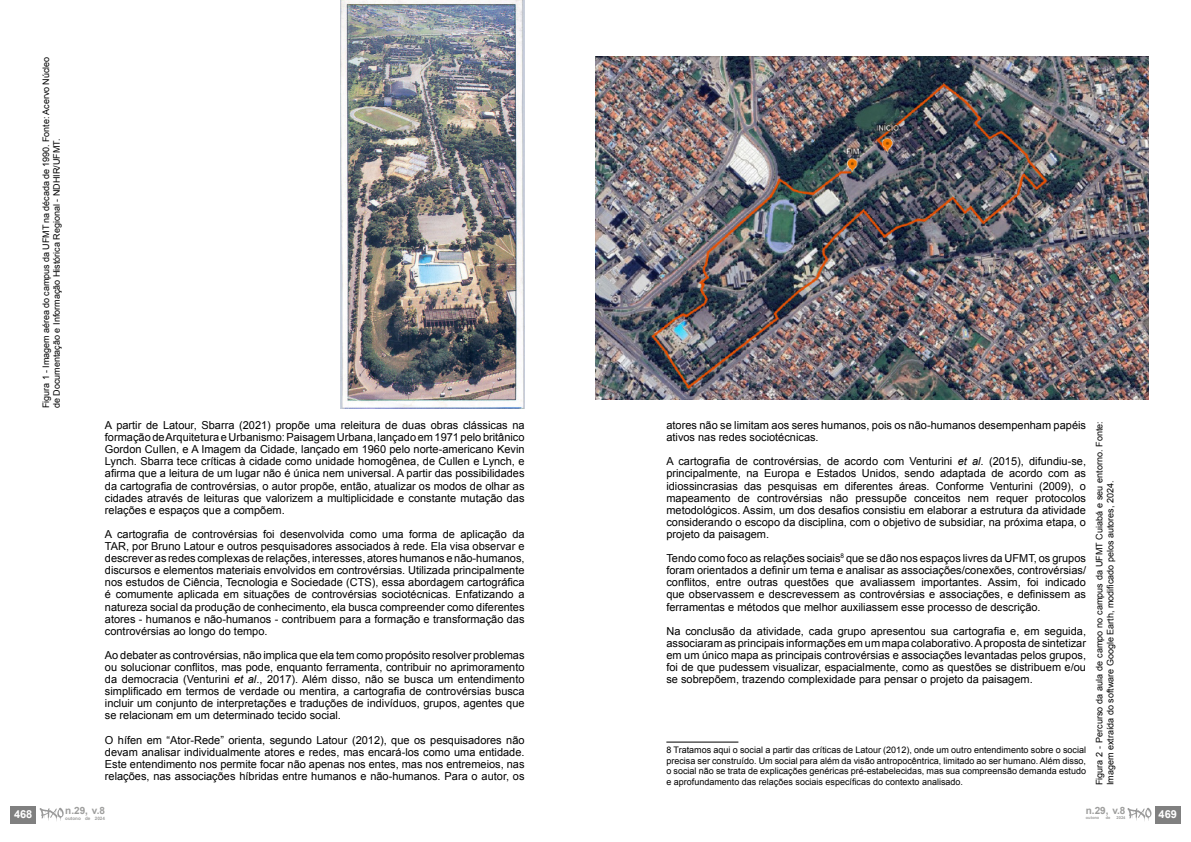
<style>
.page{position:relative;width:1191px;height:842px;background:#fff}
.page>*{position:absolute;margin:0;border:0;box-sizing:border-box;transform-origin:0 0}
.t1{font:11px/12.1px "Arial";color:#000;text-align:justify}
.t2{font:700 11px "Arial";color:#fff}
.t3{font:700 10px "Arial";color:#9d9d9c}
.t4{font:9px/10.8px "Arial";color:#000}
.t5{font:700 4.6px "Arial";color:#9d9d9c}
.t6{font:700 4px "Arial";color:#9d9d9c}
.s1{font-style:italic}
</style>
<div class="page">
<hr style="left:666px;top:741px;width:72px;height:1px;background:#000">
<img style="left:341px;top:0;width:183px;height:408px">
<img style="left:595px;top:57px;width:553px;height:342px">
<div style="left:11px;top:806px;width:25px;height:17px;background:#808080"></div>
<svg style="left:40px;top:808px;width:24px;height:13px"></svg>
<div style="left:1155px;top:806px;width:25px;height:17px;background:#808080"></div>
<svg style="left:1127px;top:808px;width:24px;height:13px"></svg>
<p class="t4" style="left:41px;top:408px;width:353px;rotate:-90deg">Figura 1 - Imagem aérea do campus da UFMT na década de 1990. Fonte: Acervo Núcleo de Documentação e Informação Histórica Regional - NDHIR/UFMT.</p>
<p class="t1" style="left:105px;top:419px;width:421px">A partir de Latour, Sbarra (2021) propõe uma releitura de duas obras clássicas na formação de Arquitetura e Urbanismo: Paisagem Urbana, lançado em 1971 pelo britânico Gordon Cullen, e A Imagem da Cidade, lançado em 1960 pelo norte-americano Kevin Lynch. Sbarra tece críticas à cidade como unidade homogênea, de Cullen e Lynch, e afirma que a leitura de um lugar não é única nem universal. A partir das possibilidades da cartografia de controvérsias, o autor propõe, então, atualizar os modos de olhar as cidades através de leituras que valorizem a multiplicidade e constante mutação das relações e espaços que a compõem.</p>
<p class="t1" style="left:105px;top:528px;width:421px">A cartografia de controvérsias foi desenvolvida como uma forma de aplicação da TAR, por Bruno Latour e outros pesquisadores associados à rede. Ela visa observar e descrever as redes complexas de relações, interesses, atores humanos e não-humanos, discursos e elementos materiais envolvidos em controvérsias. Utilizada principalmente nos estudos de Ciência, Tecnologia e Sociedade (CTS), essa abordagem cartográfica é comumente aplicada em situações de controvérsias sociotécnicas. Enfatizando a natureza social da produção de conhecimento, ela busca compreender como diferentes atores - humanos e não-humanos - contribuem para a formação e transformação das controvérsias ao longo do tempo.</p>
<p class="t1" style="left:105px;top:649px;width:421px">Ao debater as controvérsias, não implica que ela tem como propósito resolver problemas ou solucionar conflitos, mas pode, enquanto ferramenta, contribuir no aprimoramento da democracia (Venturini <span class="s1">et al</span>., 2017). Além disso, não se busca um entendimento simplificado em termos de verdade ou mentira, a cartografia de controvérsias busca incluir um conjunto de interpretações e traduções de indivíduos, grupos, agentes que se relacionam em um determinado tecido social.</p>
<p class="t1" style="left:105px;top:734px;width:421px">O hífen em “Ator-Rede” orienta, segundo Latour (2012), que os pesquisadores não devam analisar individualmente atores e redes, mas encará-los como uma entidade.<br>Este entendimento nos permite focar não apenas nos entes, mas nos entremeios, nas relações, nas associações híbridas entre humanos e não-humanos. Para o autor, os</p>
<p class="t2" style="left:14px;top:807px;width:20px">468</p>
<p class="t3" style="left:65px;top:804px;width:41px">n.29, v.8</p>
<p class="t5" style="left:65px;top:815px;width:41px">outono de 2024</p>
<p class="t1" style="left:666px;top:419px;width:421px">atores não se limitam aos seres humanos, pois os não-humanos desempenham papéis ativos nas redes sociotécnicas.</p>
<p class="t1" style="left:666px;top:455px;width:421px">A cartografia de controvérsias, de acordo com Venturini <span class="s1">et al.</span> (2015), difundiu-se, principalmente, na Europa e Estados Unidos, sendo adaptada de acordo com as idiossincrasias das pesquisas em diferentes áreas. Conforme Venturini (2009), o mapeamento de controvérsias não pressupõe conceitos nem requer protocolos metodológicos. Assim, um dos desafios consistiu em elaborar a estrutura da atividade considerando o escopo da disciplina, com o objetivo de subsidiar, na próxima etapa, o projeto da paisagem.</p>
<p class="t1" style="left:666px;top:552px;width:421px">Tendo como foco as relações sociais<sup>8</sup> que se dão nos espaços livres da UFMT, os grupos foram orientados a definir um tema e analisar as associações/conexões, controvérsias/ conflitos, entre outras questões que avaliassem importantes. Assim, foi indicado que observassem e descrevessem as controvérsias e associações, e definissem as ferramentas e métodos que melhor auxiliassem esse processo de descrição.</p>
<p class="t1" style="left:666px;top:625px;width:421px">Na conclusão da atividade, cada grupo apresentou sua cartografia e, em seguida, associaram as principais informações em um mapa colaborativo. A proposta de sintetizar em um único mapa as principais controvérsias e associações levantadas pelos grupos, foi de que pudessem visualizar, espacialmente, como as questões se distribuem e/ou se sobrepõem, trazendo complexidade para pensar o projeto da paisagem.</p>
<p class="t4" style="left:666px;top:744px;width:421px;text-align:justify">8 Tratamos aqui o social a partir das críticas de Latour (2012), onde um outro entendimento sobre o social precisa ser construído. Um social para além da visão antropocêntrica, limitado ao ser humano. Além disso, o social não se trata de explicações genéricas pré-estabelecidas, mas sua compreensão demanda estudo e aprofundamento das relações sociais específicas do contexto analisado.</p>
<p class="t4" style="left:1094px;top:785px;width:366px;rotate:-90deg">Figura 2 - Percurso da aula de campo no campus da UFMT Cuiabá e seu entorno. Fonte:<br>Imagem extraída do software Google Earth, modificado pelos autores, 2024.</p>
<p class="t3" style="left:1085px;top:804px;width:41px">n.29, v.8</p>
<p class="t6" style="left:1085px;top:815px;width:15px">outono</p>
<p class="t6" style="left:1105px;top:815px;width:6px">de</p>
<p class="t6" style="left:1116px;top:815px;width:10px">2024</p>
<p class="t2" style="left:1158px;top:807px;width:20px">469</p>
</div>
